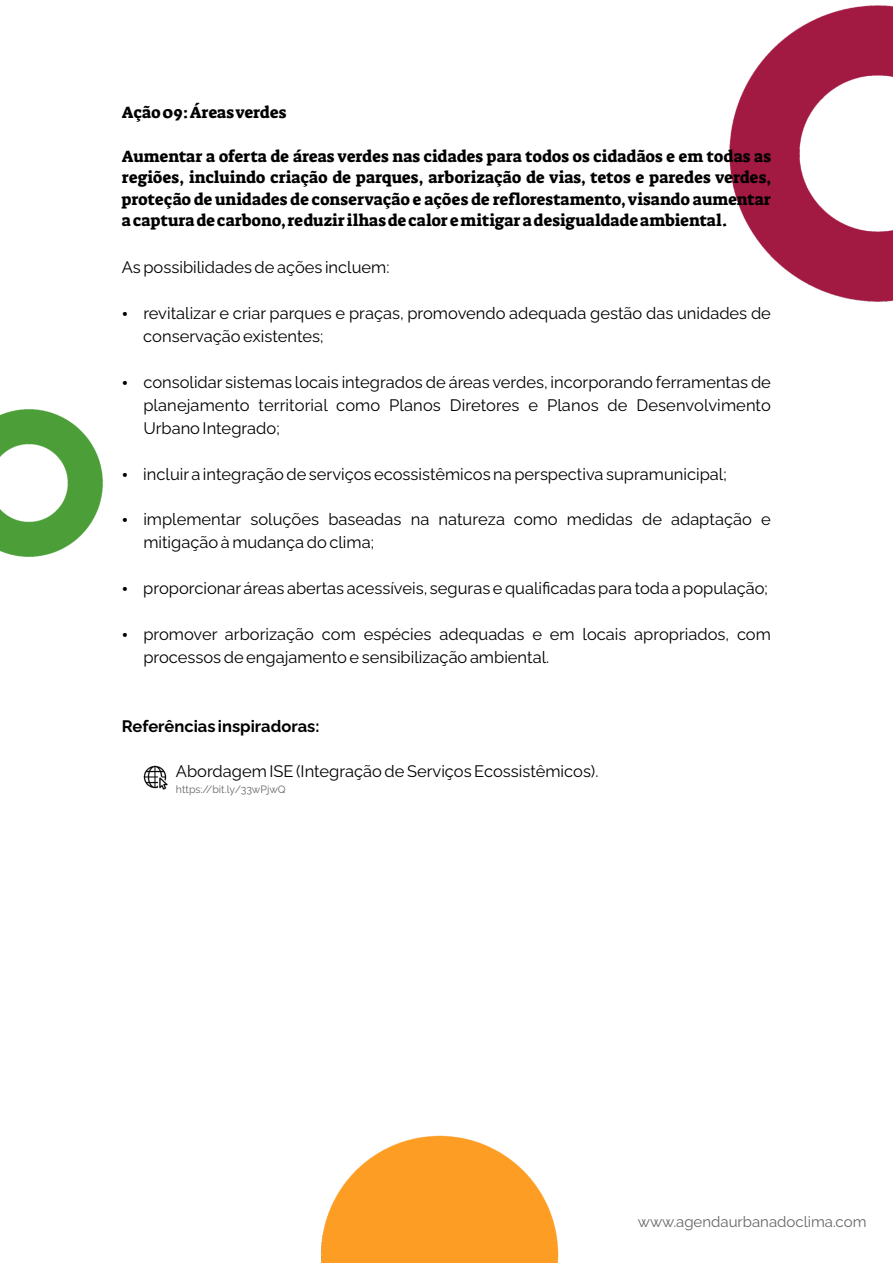
<style>
.page{position:relative;width:893px;height:1263px;background:#fff}
.page>*{position:absolute;margin:0;border:0;box-sizing:border-box;transform-origin:0 0}
.t1{font:16.5px/23px "Raleway";color:#000}
.t2{font:16.5px/21.6px "Suez One";color:#000;text-align:justify}
.t3{font:700 16.5px "Raleway";color:#000}
.t4{font:15px "Raleway";color:#666}
.t5{font:10.5px "Raleway";color:#666}
</style>
<div class="page">
<img style="left:320px;top:1135px;width:239px;height:128px">
<img style="left:0;top:409px;width:103px;height:148px">
<img style="left:729px;top:5px;width:164px;height:297px">
<img style="left:143px;top:765px;width:25px;height:25px">
<p class="t2" style="left:122px;top:102px;width:166px">Ação 09: Áreas verdes</p>
<p class="t2" style="left:122px;top:145px;width:650px">Aumentar a oferta de áreas verdes nas cidades para todos os cidadãos e em todas as regiões, incluindo criação de parques, arborização de vias, tetos e paredes verdes, proteção de unidades de conservação e ações de reflorestamento, visando aumentar a captura de carbono, reduzir ilhas de calor e mitigar a desigualdade ambiental.</p>
<p class="t1" style="left:122px;top:256px;width:269px">As possibilidades de ações incluem:</p>
<p class="t1" style="left:143px;top:302px;width:629px">revitalizar e criar parques e praças, promovendo adequada gestão das unidades de conservação existentes;</p>
<p class="t1" style="left:143px;top:371px;width:629px;text-align:justify">consolidar sistemas locais integrados de áreas verdes, incorporando ferramentas de planejamento territorial como Planos Diretores e Planos de Desenvolvimento Urbano Integrado;</p>
<p class="t1" style="left:143px;top:462px;width:585px">incluira integração de serviços ecossistêmicos na perspectiva supramunicipal;</p>
<p class="t1" style="left:143px;top:508px;width:629px">implementar soluções baseadas na natureza como medidas de adaptação e mitigação à mudança do clima;</p>
<p class="t1" style="left:143px;top:577px;width:626px">proporcionaráreas abertas acessíveis, seguras e qualificadas para toda a população;</p>
<p class="t1" style="left:143px;top:623px;width:629px">promover arborização com espécies adequadas e em locais apropriados, com processos de engajamento e sensibilização ambiental.</p>
<p class="t3" style="left:122px;top:716px;width:199px">Referências inspiradoras:</p>
<p class="t1" style="left:176px;top:760px;width:424px">Abordagem ISE (Integração de Serviços Ecossistêmicos).</p>
<p class="t5" style="left:176px;top:783px;width:111px">https://bit.ly/33wPjwQ</p>
<p class="t4" style="left:638px;top:1212px;width:230px">www.agendaurbanadoclima.com</p>
</div>
